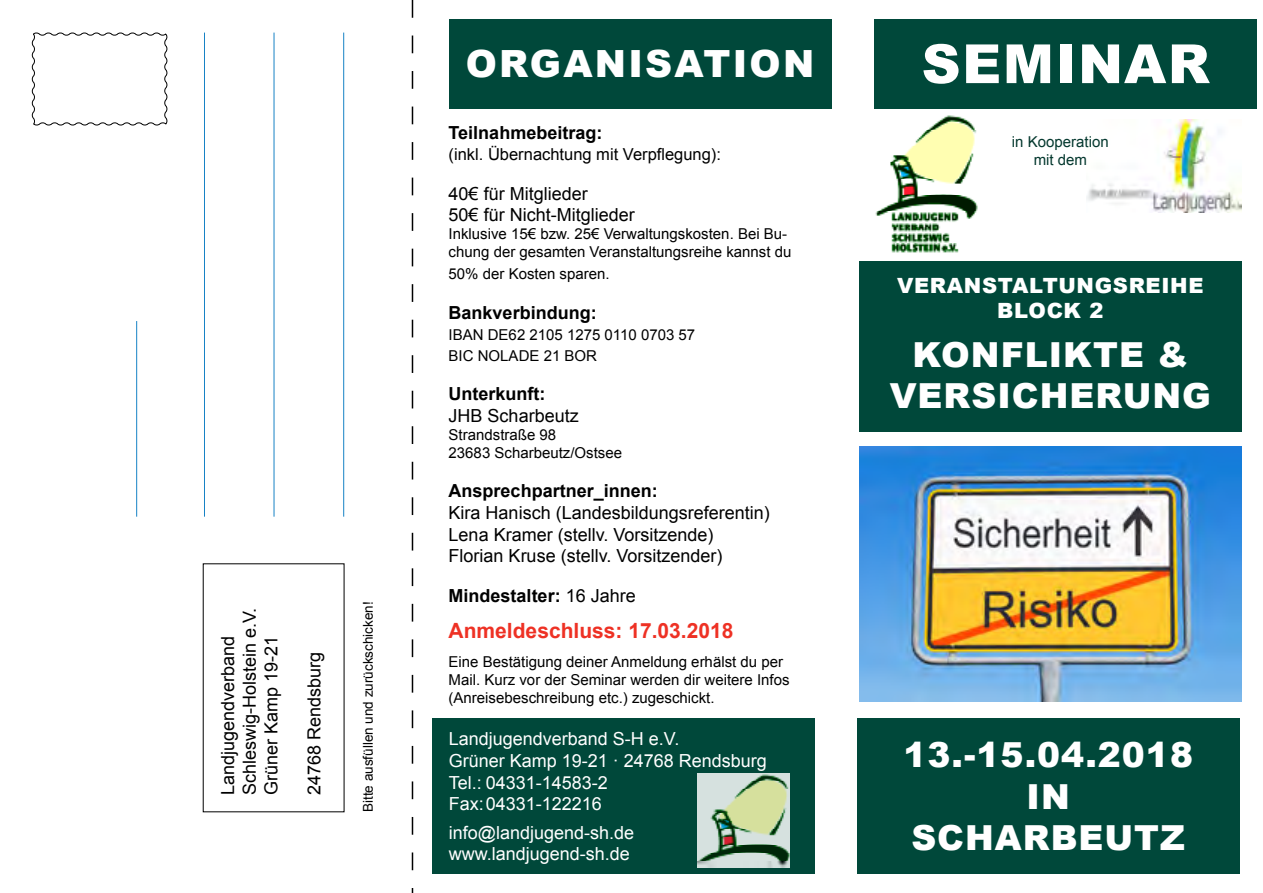
<style>
.page{position:relative;width:1263px;height:893px;background:#fff}
.page>*{position:absolute;margin:0;border:0;box-sizing:border-box;transform-origin:0 0}
.t1{font:900 54px "Arial";letter-spacing:.03em;color:#fff}
.t2{font:900 37.5px "Arial";letter-spacing:.06em;color:#fff}
.t3{font:900 34.5px/41.4px "Arial";letter-spacing:.03em;color:#fff;text-align:center}
.t4{font:700 21px "Arial";color:#ee3124}
.t5{font:900 21px/25.2px "Arial";letter-spacing:.03em;color:#fff;text-align:center}
.t6{font:18px/21.6px "Arial";color:#000}
.t7{font:18px/21.6px "Arial";color:#fff}
.t8{font:700 18px "Arial";color:#000}
.t9{font:16.5px "Arial";color:#000}
.t10{font:15px/18px "Arial";color:#000}
.t11{font:15px/18px "Arial";color:#04382e;text-align:center}
.t12{font:13.5px "Arial";color:#000}
.s1{font-weight:400}
</style>
<div class="page">
<div style="left:874px;top:19px;width:383px;height:89px;background:#00483a"></div>
<div style="left:449px;top:19px;width:382px;height:89px;background:#00483a"></div>
<div style="left:859px;top:261px;width:383px;height:171px;background:#00483a"></div>
<div style="left:857px;top:719px;width:382px;height:155px;background:#00483a"></div>
<div style="left:432px;top:719px;width:382px;height:155px;background:#00483a"></div>
<svg style="left:412px;top:0;width:1px;height:893px"></svg>
<img style="left:697px;top:773px;width:93px;height:94px">
<img style="left:1086px;top:119px;width:156px;height:94px">
<img style="left:875px;top:115px;width:103px;height:138px">
<svg style="left:31px;top:32px;width:137px;height:94px"></svg>
<hr style="left:343px;top:33px;width:1px;height:484px;background:#1782c5">
<hr style="left:274px;top:33px;width:1px;height:484px;background:#1782c5">
<hr style="left:204px;top:33px;width:1px;height:484px;background:#1782c5">
<hr style="left:136px;top:321px;width:1px;height:196px;background:#1782c5">
<img style="left:859px;top:446px;width:383px;height:256px">
<p class="t6" style="left:217px;top:795px;width:189px;rotate:-90deg">Landjugendverband<br>Schleswig-Holstein e.V.<br>Grüner Kamp 19-21</p>
<p class="t6" style="left:304px;top:795px;width:145px;rotate:-90deg">24768 Rendsburg</p>
<p class="t12" style="left:359px;top:812px;width:212px;rotate:-90deg">Bitte ausfüllen und zurückschicken!</p>
<h2 class="t2" style="left:466px;top:37px;width:350px">ORGANISATION</h2>
<h1 class="t1" style="left:921px;top:25px;width:290px">SEMINAR</h1>
<p class="t8" style="left:449px;top:120px;width:155px">Teilnahmebeitrag:</p>
<p class="t9" style="left:449px;top:144px;width:274px">(inkl. Übernachtung mit Verpflegung):</p>
<p class="t6" style="left:449px;top:183px;width:188px">40€ für Mitglieder<br>50€ für Nicht-Mitglieder</p>
<p class="t10" style="left:449px;top:225px;width:344px">Inklusive 15€ bzw. 25€ Verwaltungskosten. Bei Bu&shy;chung der gesamten Veranstaltungsreihe kannst du</p>
<p class="t10" style="left:449px;top:265px;width:162px">50% der Kosten sparen.</p>
<p class="t8" style="left:449px;top:300px;width:150px">Bankverbindung:</p>
<p class="t10" style="left:449px;top:324px;width:248px;line-height:21px">IBAN DE62 2105 1275 0110 0703 57<br>BIC NOLADE 21 BOR</p>
<p class="t8" style="left:449px;top:382px;width:98px">Unterkunft:</p>
<p class="t6" style="left:449px;top:405px;width:132px">JHB Scharbeutz</p>
<p class="t10" style="left:449px;top:426px;width:175px">Strandstraße 98<br>23683 Scharbeutz/Ostsee</p>
<p class="t8" style="left:449px;top:479px;width:211px">Ansprechpartner_innen:</p>
<p class="t6" style="left:449px;top:502px;width:323px">Kira Hanisch (Landesbildungsreferentin)<br>Lena Kramer (stellv. Vorsitzende)<br>Florian Kruse (stellv. Vorsitzender)</p>
<p class="t8" style="left:449px;top:583px;width:189px">Mindestalter: <span class="s1">16 Jahre</span></p>
<h3 class="t4" style="left:449px;top:616px;width:286px">Anmeldeschluss: 17.03.2018</h3>
<p class="t10" style="left:449px;top:652px;width:342px">Eine Bestätigung deiner Anmeldung erhälst du per<br>Mail. Kurz vor der Seminar werden dir weitere Infos (Anreisebeschreibung etc.) zugeschickt.</p>
<p class="t7" style="left:449px;top:728px;width:320px">Landjugendverband S-H e.V.<br>Grüner Kamp 19-21 · 24768 Rendsburg<br>Tel.: 04331-14583-2<br>Fax:04331-122216</p>
<p class="t7" style="left:449px;top:822px;width:187px">info@landjugend-sh.de www.landjugend-sh.de</p>
<p class="t11" style="left:1012px;top:133px;width:98px">in Kooperation mit dem</p>
<h3 class="t5" style="left:897px;top:272px;width:308px">VERANSTALTUNGSREIHE<br>BLOCK 2</h3>
<h3 class="t3" style="left:890px;top:332px;width:323px">KONFLIKTE &amp;<br>VERSICHERUNG</h3>
<h3 class="t3" style="left:903px;top:733px;width:291px">13.-15.04.2018<br>IN<br>SCHARBEUTZ</h3>
</div>
